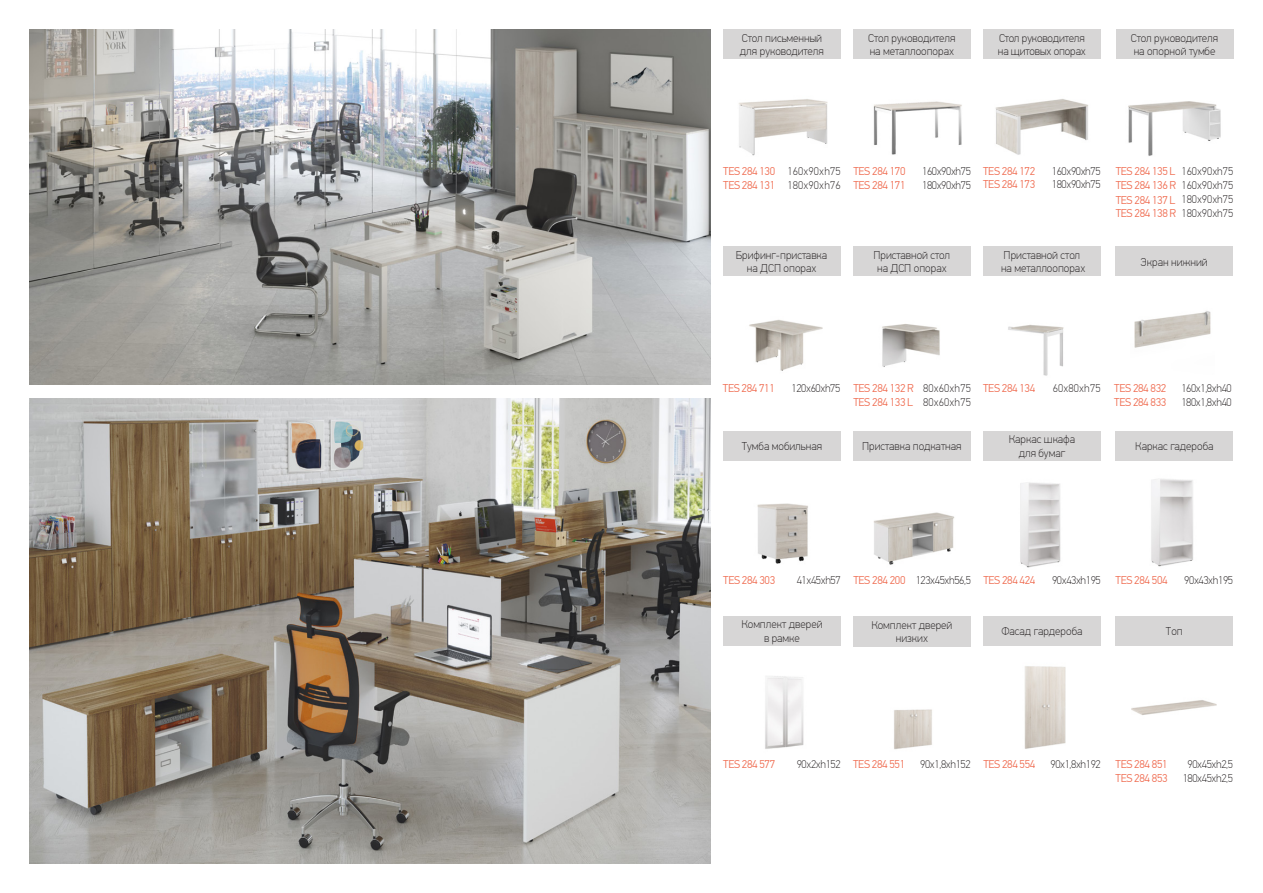
<style>
.page{position:relative;width:1263px;height:893px;background:#fff}
.page>*{position:absolute;margin:0;border:0;box-sizing:border-box;transform-origin:0 0}
.shema{font:100 11.25px/13.5px "PF Din Text Pro";color:#231f20;text-align:center}
.shema-2{font:300 11.25px "PF Din Text Pro";letter-spacing:-.03em;color:#ef684c}
.shema-3{font:100 11.1px "PF Din Text Pro";letter-spacing:-.03em;color:#231f20}
.shema-4{font:100 11.1px "PF Din Text Pro";letter-spacing:.015em;color:#231f20}
.shema-5{font:100 11.1px "PF Din Text Pro";color:#231f20}
</style>
<div class="page">
<img style="left:30px;top:30px;width:680px;height:354px">
<img style="left:30px;top:398px;width:680px;height:465px">
<img style="left:1128px;top:101px;width:93px;height:55px">
<div style="left:1116px;top:30px;width:117px;height:29px;background:#d7d6d6"></div>
<img style="left:1024px;top:666px;width:42px;height:83px">
<img style="left:757px;top:503px;width:51px;height:61px">
<img style="left:874px;top:512px;width:81px;height:53px">
<img style="left:1020px;top:482px;width:41px;height:86px">
<img style="left:1134px;top:311px;width:77px;height:37px">
<div style="left:983px;top:616px;width:118px;height:29px;background:#d7d6d6"></div>
<img style="left:1151px;top:479px;width:42px;height:88px">
<div style="left:1115px;top:431px;width:118px;height:30px;background:#d7d6d6"></div>
<div style="left:983px;top:431px;width:118px;height:30px;background:#d7d6d6"></div>
<div style="left:1115px;top:247px;width:118px;height:29px;background:#d7d6d6"></div>
<div style="left:853px;top:431px;width:117px;height:30px;background:#d7d6d6"></div>
<div style="left:723px;top:431px;width:118px;height:30px;background:#d7d6d6"></div>
<img style="left:765px;top:676px;width:39px;height:73px">
<div style="left:723px;top:616px;width:118px;height:29px;background:#d7d6d6"></div>
<img style="left:894px;top:709px;width:38px;height:41px">
<div style="left:853px;top:616px;width:117px;height:31px;background:#d7d6d6"></div>
<img style="left:739px;top:99px;width:89px;height:57px">
<img style="left:873px;top:101px;width:89px;height:54px">
<img style="left:749px;top:320px;width:74px;height:51px">
<img style="left:882px;top:324px;width:58px;height:43px">
<img style="left:995px;top:99px;width:94px;height:56px">
<div style="left:723px;top:30px;width:118px;height:29px;background:#d7d6d6"></div>
<div style="left:853px;top:247px;width:117px;height:29px;background:#d7d6d6"></div>
<img style="left:1008px;top:324px;width:56px;height:52px">
<div style="left:983px;top:247px;width:118px;height:29px;background:#d7d6d6"></div>
<div style="left:853px;top:30px;width:117px;height:29px;background:#d7d6d6"></div>
<div style="left:723px;top:247px;width:117px;height:29px;background:#d7d6d6"></div>
<div style="left:983px;top:30px;width:118px;height:29px;background:#d7d6d6"></div>
<img style="left:1131px;top:700px;width:86px;height:15px">
<div style="left:1115px;top:616px;width:118px;height:29px;background:#d7d6d6"></div>
<p class="shema" style="left:740px;top:31px;width:86px;text-align:left">Стол письменный для руководителя</p>
<p class="shema" style="left:873px;top:31px;width:80px">Тумба подкатная с 3 ящиками</p>
<p class="shema" style="left:868px;top:31px;width:89px;text-align:left">Стол руководителя на металлоопорах</p>
<p class="shema" style="left:998px;top:31px;width:90px;text-align:left">Стол руководителя на щитовых опорах</p>
<p class="shema" style="left:1131px;top:31px;width:89px;text-align:left">Стол руководителя на опорной тумбе</p>
<p class="shema-2" style="left:723px;top:165px;width:53px">TES 284 130</p>
<p class="shema-4" style="left:787px;top:165px;width:55px">160х90хh75</p>
<p class="shema-2" style="left:723px;top:179px;width:53px">TES 284 131</p>
<p class="shema-4" style="left:787px;top:179px;width:55px">180х90хh76</p>
<p class="shema-2" style="left:853px;top:165px;width:53px">TES 284 170</p>
<p class="shema-2" style="left:853px;top:179px;width:53px">TES 284 171</p>
<p class="shema-3" style="left:922px;top:165px;width:50px">160х90хh75</p>
<p class="shema-3" style="left:922px;top:179px;width:50px">180х90хh75</p>
<p class="shema-2" style="left:983px;top:165px;width:53px">TES 284 172</p>
<p class="shema-2" style="left:983px;top:178px;width:53px">TES 284 173</p>
<p class="shema-3" style="left:1052px;top:165px;width:50px">160х90хh75</p>
<p class="shema-3" style="left:1052px;top:178px;width:50px">180х90хh75</p>
<p class="shema-5" style="left:1181px;top:165px;width:53px">160х90хh75</p>
<p class="shema-5" style="left:1181px;top:193px;width:53px">180х90хh75</p>
<p class="shema-2" style="left:1116px;top:165px;width:61px">TES 284 135 L</p>
<p class="shema-2" style="left:1116px;top:193px;width:61px">TES 284 137 L</p>
<p class="shema-5" style="left:1181px;top:179px;width:53px">160х90хh75</p>
<p class="shema-5" style="left:1181px;top:207px;width:53px">180х90хh75</p>
<p class="shema-2" style="left:1116px;top:179px;width:62px">TES 284 136 R</p>
<p class="shema-2" style="left:1116px;top:207px;width:62px">TES 284 138 R</p>
<p class="shema" style="left:742px;top:248px;width:80px">Тумба подкатная с 3 ящиками</p>
<p class="shema" style="left:873px;top:248px;width:78px">Приставной стол на ДСП опорах</p>
<p class="shema" style="left:736px;top:248px;width:93px">Брифинг-приставка на ДСП опорах</p>
<p class="shema" style="left:1001px;top:248px;width:86px;text-align:left">Приставной стол на металлоопорах</p>
<p class="shema" style="left:1141px;top:255px;width:68px">Экран нижний</p>
<p class="shema-2" style="left:723px;top:382px;width:53px">TES 284 711</p>
<p class="shema-2" style="left:853px;top:382px;width:62px">TES 284 132 R</p>
<p class="shema-4" style="left:923px;top:382px;width:49px">80х60хh75</p>
<p class="shema-3" style="left:792px;top:382px;width:50px">120х60хh75</p>
<p class="shema" style="left:742px;top:440px;width:82px">Тумба мобильная</p>
<p class="shema-2" style="left:853px;top:396px;width:61px">TES 284 133 L</p>
<p class="shema-4" style="left:923px;top:396px;width:49px">80х60хh75</p>
<p class="shema" style="left:862px;top:440px;width:101px">Приставка подкатная</p>
<p class="shema-2" style="left:983px;top:382px;width:53px">TES 284 134</p>
<p class="shema-4" style="left:1053px;top:382px;width:49px">60х80хh75</p>
<p class="shema" style="left:1009px;top:433px;width:68px">Каркас шкафа для бумаг</p>
<p class="shema-2" style="left:1114px;top:382px;width:53px">TES 284 832</p>
<p class="shema-2" style="left:1114px;top:396px;width:53px">TES 284 833</p>
<p class="shema-3" style="left:1181px;top:382px;width:52px">160х1,8хh40</p>
<p class="shema-3" style="left:1181px;top:396px;width:52px">180х1,8хh40</p>
<p class="shema" style="left:1135px;top:440px;width:80px">Каркас гадероба</p>
<p class="shema-2" style="left:723px;top:573px;width:53px">TES 284 303</p>
<p class="shema-3" style="left:797px;top:574px;width:45px">41х45хh57</p>
<p class="shema-2" style="left:853px;top:573px;width:53px">TES 284 200</p>
<p class="shema-3" style="left:916px;top:574px;width:57px">123х45хh56,5</p>
<p class="shema-2" style="left:983px;top:573px;width:53px">TES 284 424</p>
<p class="shema-3" style="left:1052px;top:574px;width:50px">90х43хh195</p>
<p class="shema" style="left:741px;top:618px;width:83px">Комплект дверей в рамке</p>
<p class="shema" style="left:871px;top:618px;width:83px">Комплект дверей низких</p>
<p class="shema" style="left:1001px;top:624px;width:83px">Фасад гардероба</p>
<p class="shema-2" style="left:1115px;top:573px;width:53px">TES 284 504</p>
<p class="shema-3" style="left:1184px;top:574px;width:50px">90х43хh195</p>
<p class="shema" style="left:1166px;top:624px;width:18px">Топ</p>
<p class="shema-2" style="left:723px;top:758px;width:53px">TES 284 577</p>
<p class="shema-3" style="left:797px;top:758px;width:45px">90х2хh152</p>
<p class="shema-2" style="left:853px;top:758px;width:53px">TES 284 551</p>
<p class="shema-3" style="left:920px;top:758px;width:52px">90х1,8хh152</p>
<p class="shema-2" style="left:983px;top:758px;width:53px">TES 284 554</p>
<p class="shema-3" style="left:1050px;top:758px;width:52px">90х1,8хh192</p>
<p class="shema-2" style="left:1115px;top:758px;width:53px">TES 284 851</p>
<p class="shema-3" style="left:1187px;top:758px;width:47px">90х45хh2,5</p>
<p class="shema-2" style="left:1115px;top:772px;width:53px">TES 284 853</p>
<p class="shema-3" style="left:1183px;top:772px;width:52px">180х45хh2,5</p>
</div>
